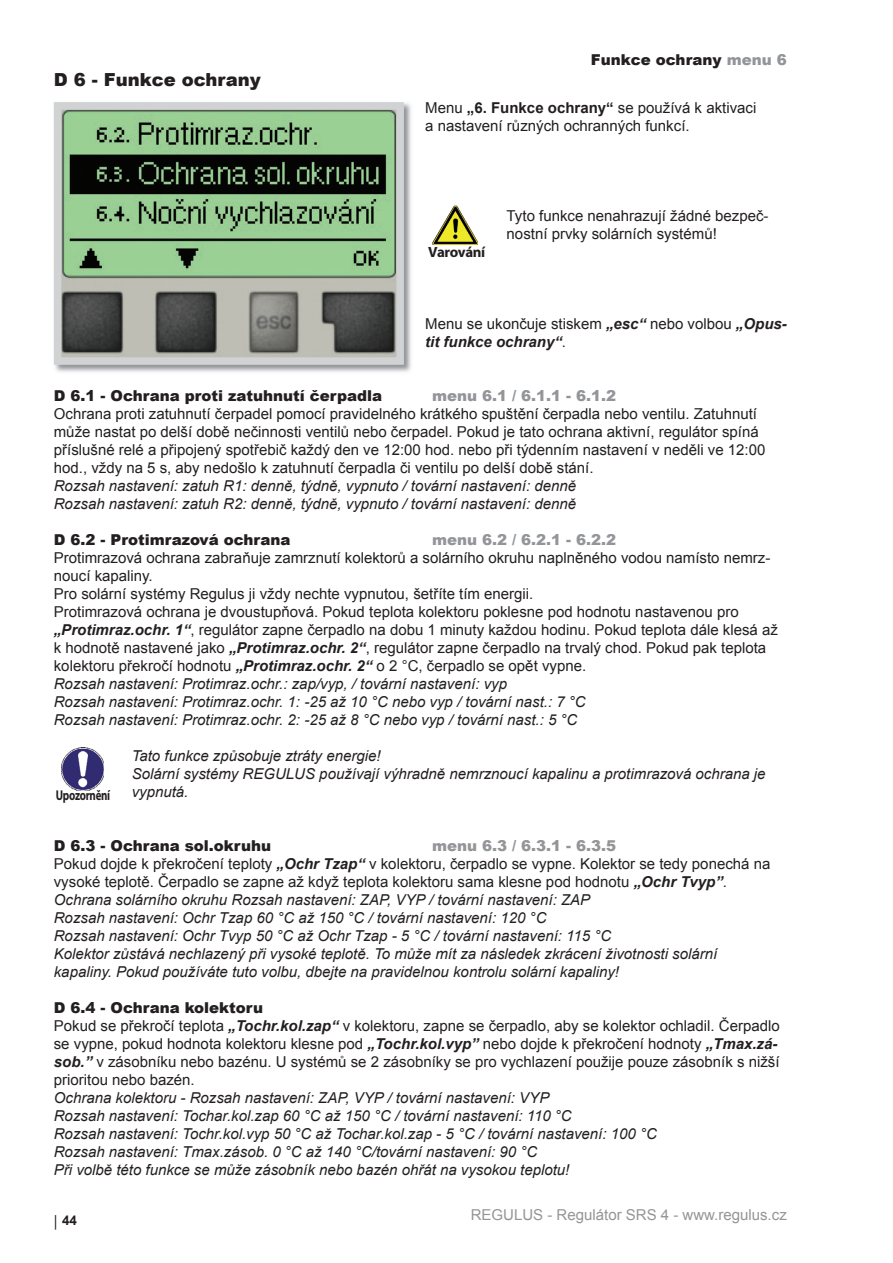
<style>
.page{position:relative;width:893px;height:1263px;background:#fff}
.page>*{position:absolute;margin:0;border:0;box-sizing:border-box;transform-origin:0 0}
.t1{font:900 18px "Arial";color:#231f20}
.t2{font:15px/18px "Arial";color:#231f20}
.t3{font:italic 15px/18px "Arial";color:#231f20}
.t4{font:900 15px "Arial";color:#231f20}
.t5{font:900 15px "Arial";color:#939598}
.t6{font:15px "Arial";color:#939598}
.t7{font:700 14.85px "Myriad Pro";letter-spacing:-.03em;color:#231f20}
.t8{font:700 14.25px "Myriad Pro";letter-spacing:-.03em;color:#231f20;scale:.76 1}
.t9{font:700 13.5px "Arial";color:#231f20}
.s1{color:#939598}
.s2{font-weight:700}
.s3{font-weight:700;font-style:italic}
.s4{font-style:italic}
.s5{font-weight:900;font-style:normal;color:#939598}
.s6{font-style:normal}
.s7{font-weight:900}
</style>
<div class="page">
<img style="left:62px;top:748px;width:42px;height:42px">
<img style="left:432px;top:205px;width:46px;height:40px">
<img style="left:53px;top:103px;width:358px;height:269px">
<img style="left:63px;top:111px;width:332px;height:245px">
<div style="left:54px;top:102px;width:350px;height:263px;border:8px solid #d1d2d4"></div>
<p class="t1" style="left:54px;top:67px;width:209px">D 6 - Funkce ochrany</p>
<p class="t4" style="left:591px;top:48px;width:197px">Funkce ochrany <span class="s1">menu 6</span></p>
<p class="t2" style="left:425px;top:99px;width:332px">Menu <span class="s2">„6. Funkce ochrany“</span> se používá k aktivaci a nastavení různých ochranných funkcí.</p>
<p class="t7" style="left:428px;top:243px;width:59px">Varování</p>
<p class="t2" style="left:506px;top:207px;width:263px">Tyto funkce nenahrazují žádné bezpeč&shy;nostní prvky solárních systémů!</p>
<p class="t2" style="left:425px;top:315px;width:363px">Menu se ukončuje stiskem <span class="s3">„esc“</span> nebo volbou <span class="s3">„Opus&shy;tit funkce ochrany“</span>.</p>
<p class="t4" style="left:54px;top:384px;width:330px">D 6.1 - Ochrana proti zatuhnutí čerpadla</p>
<p class="t5" style="left:432px;top:384px;width:186px">menu 6.1 / 6.1.1 - 6.1.2</p>
<p class="t2" style="left:54px;top:405px;width:713px">Ochrana proti zatuhnutí čerpadel pomocí pravidelného krátkého spuštění čerpadla nebo ventilu. Zatuhnutí může nastat po delší době nečinnosti ventilů nebo čerpadel. Pokud je tato ochrana aktivní, regulátor spíná příslušné relé a připojený spotřebič každý den ve 12:00 hod. nebo při týdenním nastavení v neděli ve 12:00 hod., vždy na 5 s, aby nedošlo k zatuhnutí čerpadla či ventilu po delší době stání.</p>
<p class="t3" style="left:54px;top:477px;width:524px">Rozsah nastavení: zatuh R1: denně, týdně, vypnuto / tovární nastavení: denně<br>Rozsah nastavení: zatuh R2: denně, týdně, vypnuto / tovární nastavení: denně</p>
<p class="t4" style="left:54px;top:528px;width:238px">D 6.2 - Protimrazová ochrana</p>
<p class="t5" style="left:432px;top:528px;width:186px">menu 6.2 / 6.2.1 - 6.2.2</p>
<p class="t2" style="left:54px;top:549px;width:725px">Protimrazová ochrana zabraňuje zamrznutí kolektorů a solárního okruhu naplněného vodou namísto nemrz&shy;noucí kapaliny.<br>Pro solární systémy Regulus ji vždy nechte vypnutou, šetříte tím energii.<br>Protimrazová ochrana je dvoustupňová. Pokud teplota kolektoru poklesne pod hodnotu nastavenou pro <span class="s3">„Protimraz.ochr. 1“</span>, regulátor zapne čerpadlo na dobu 1 minuty každou hodinu. Pokud teplota dále klesá až k hodnotě nastavené jako <span class="s3">„Protimraz.ochr. 2“</span>, regulátor zapne čerpadlo na trvalý chod. Pokud pak teplota kolektoru překročí hodnotu <span class="s3">„Protimraz.ochr. 2“</span> o 2 °C, čerpadlo se opět vypne.<br><span class="s4">Rozsah nastavení: Protimraz.ochr.: zap/vyp, / tovární nastavení: vyp<br>Rozsah nastavení: Protimraz.ochr. 1: -25 až 10 °C nebo vyp / tovární nast.: 7 °C<br>Rozsah nastavení: Protimraz.ochr. 2: -25 až 8 °C nebo vyp / tovární nast.: 5 °C</span></p>
<p class="t3" style="left:132px;top:747px;width:635px">Tato funkce způsobuje ztráty energie!<br>Solární systémy REGULUS používají výhradně nemrznoucí kapalinu a protimrazová ochrana je vypnutá.</p>
<p class="t4" style="left:54px;top:834px;width:219px">D 6.3 - Ochrana sol.okruhu</p>
<p class="t8" style="left:56px;top:787px;width:73px">Upozornění</p>
<p class="t3" style="left:54px;top:837px;width:718px;text-indent:378px"><span class="s5">menu 6.3 / 6.3.1 - 6.3.5<br></span><span class="s6">Pokud dojde k překročení teploty</span> <span class="s2">„Ochr Tzap“</span> <span class="s6">v kolektoru, čerpadlo se vypne. Kolektor se tedy ponechá na vysoké teplotě. Čerpadlo se zapne až když teplota kolektoru sama klesne pod hodnotu</span> <span class="s2">„Ochr Tvyp”</span><span class="s6">.<br></span>Ochrana solárního okruhu Rozsah nastavení: ZAP, VYP / tovární nastavení: ZAP<br>Rozsah nastavení: Ochr Tzap 60 °C až 150 °C / tovární nastavení: 120 °C<br>Rozsah nastavení: Ochr Tvyp 50 °C až Ochr Tzap - 5 °C / tovární nastavení: 115 °C<br>Kolektor zůstává nechlazený při vysoké teplotě. To může mít za následek zkrácení životnosti solární kapaliny. Pokud používáte tuto volbu, dbejte na pravidelnou kontrolu solární kapaliny!</p>
<p class="t2" style="left:54px;top:999px;width:727px"><span class="s7">D 6.4 - Ochrana kolektoru<br></span>Pokud se překročí teplota <span class="s3">„Tochr.kol.zap“</span> v kolektoru, zapne se čerpadlo, aby se kolektor ochladil. Čerpadlo se vypne, pokud hodnota kolektoru klesne pod <span class="s3">„Tochr.kol.vyp”</span> nebo dojde k překročení hodnoty <span class="s3">„Tmax.zá&shy;sob.”</span> v zásobníku nebo bazénu. U systémů se 2 zásobníky se pro vychlazení použije pouze zásobník s nižší prioritou nebo bazén.</p>
<p class="t3" style="left:54px;top:1089px;width:604px">Ochrana kolektoru - Rozsah nastavení: ZAP, VYP / tovární nastavení: VYP<br>Rozsah nastavení: Tochar.kol.zap 60 °C až 150 °C / tovární nastavení: 110 °C<br>Rozsah nastavení: Tochr.kol.vyp 50 °C až Tochar.kol.zap - 5 °C / tovární nastavení: 100 °C Rozsah nastavení: Tmax.zásob. 0 °C až 140 °C/tovární nastavení: 90 °C<br>Při volbě této funkce se může zásobník nebo bazén ohřát na vysokou teplotu!</p>
<p class="t9" style="left:53px;top:1212px;width:26px"><sub>│</sub>44</p>
<p class="t6" style="left:470px;top:1206px;width:317px">REGULUS - Regulátor SRS 4 - www.regulus.cz</p>
</div>
